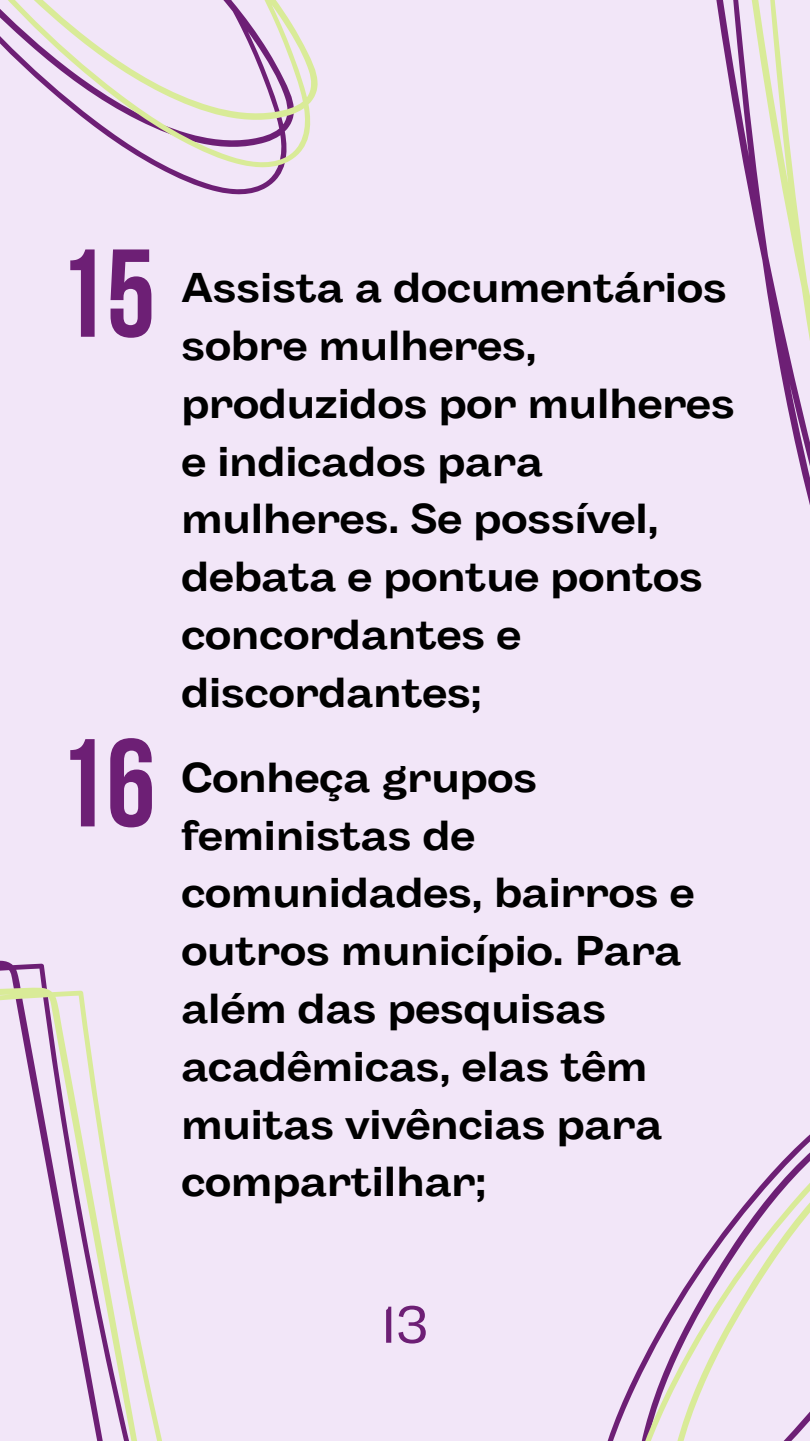
<style>
.page{position:relative;width:810px;height:1441px;background:#fff}
.page>*{position:absolute;margin:0;border:0;box-sizing:border-box;transform-origin:0 0}
.t1{font:124.6px "Bebas Neue Cyrillic";color:#6d1f75}
.t2{font:53px "Body Grotesque Fit";color:#6d1f75}
.t3{font:700 41.6px/57.8px "Body Grotesque Fit";color:#000}
</style>
<div class="page">
<div style="left:0;top:0;width:810px;height:1440px;background:#f2e6f8"></div>
<svg style="left:0;top:0;width:318px;height:195px"></svg>
<svg style="left:716px;top:0;width:18px;height:110px"></svg>
<svg style="left:734px;top:0;width:76px;height:505px"></svg>
<svg style="left:608px;top:1134px;width:202px;height:306px"></svg>
<svg style="left:0;top:960px;width:162px;height:480px"></svg>
<h1 class="t1" style="left:57px;top:243px;width:100px">15</h1>
<h1 class="t1" style="left:57px;top:732px;width:100px">16</h1>
<p class="t3" style="left:181px;top:262px;width:555px">Assista a documentários sobre mulheres, produzidos por mulheres e indicados para mulheres. Se possível, debata e pontue pontos concordantes e discordantes;</p>
<p class="t3" style="left:181px;top:751px;width:515px">Conheça grupos feministas de comunidades, bairros e outros município. Para além das pesquisas acadêmicas, elas têm muitas vivências para compartilhar;</p>
<p class="t2" style="left:382px;top:1293px;width:48px">13</p>
</div>
